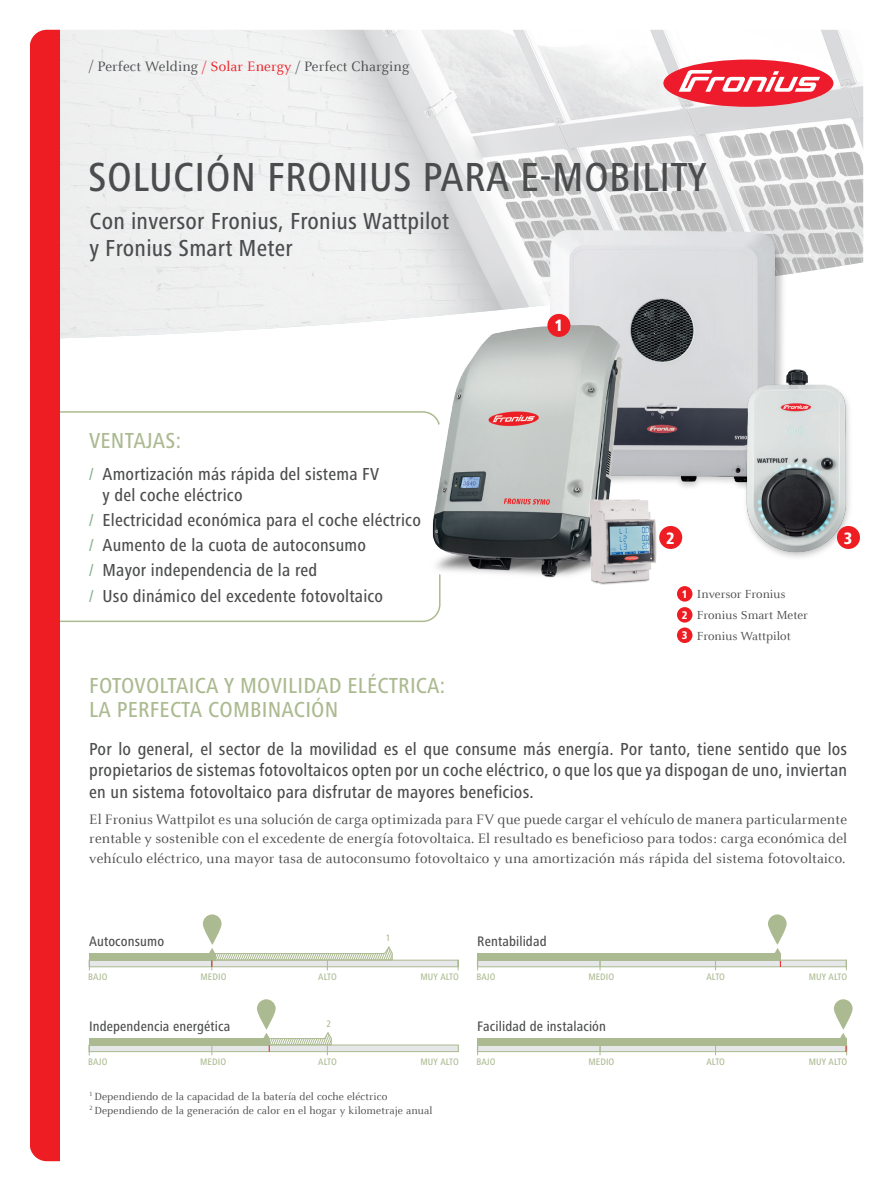
<style>
.page{position:relative;width:893px;height:1191px;background:#fff}
.page>*{position:absolute;margin:0;border:0;box-sizing:border-box;transform-origin:0 0}
._24_28_LW20_Frut_black_cond{font:500 condensed 42px "Frutiger Next LTW1 G";letter-spacing:.01em;color:#4b4c4d}
._24_28_LW20_Frut_black_cond-2{font:500 condensed 24px/27px "Frutiger Next LTW1 G";letter-spacing:.01em;color:#4b4c4d}
._10_14_LW30_Frut_heavy_cond{font:500 condensed 22.5px/24px "Frutiger Next LTW1 G";letter-spacing:.01em;color:#abba90}
._10_14_LW30_Frut_heavy_cond-2{font:500 condensed 18px/21.8px "Frutiger Next LTW1 G";letter-spacing:.01em;color:#4b4c4d;text-align:justify}
._10_14_LW30_Frut_heavy_cond-3{font:800 condensed 17.1px "Frutiger Next LTW1 G";color:#fff}
._10_14_LW30_Frut_heavy_cond-4{font:15px/19.5px "Celeste Offc Pro";letter-spacing:.01em;color:#4b4c4d;text-align:justify}
._10_14_LW10_Celeste_reg_libü_grau{font:15px "Celeste Offc Pro";letter-spacing:.01em;color:#4b4c4d}
._10_14_LW30_Frut_heavy_cond-5{font:500 condensed 14.25px "Frutiger Next LTW1 G";letter-spacing:.01em;color:#4b4c4d}
._10_14_LW30_Frut_heavy_cond-6{font:12.9px "Celeste Offc Pro";color:#4b4c4d}
._10_14_LW30_Frut_heavy_cond-7{font:800 condensed 11.55px "Frutiger Next LTW1 G";color:#fff}
._10_14_LW30_Frut_heavy_cond-8{font:11.4px "Celeste Offc Pro";letter-spacing:.01em;color:#4b4c4d}
._10_14_LW30_Frut_heavy_cond-9{font:500 condensed 9.75px "Frutiger Next LTW1 G";letter-spacing:.01em;color:#abba90}
.s1{color:#ee1d23}
.s2{color:#87af91}
</style>
<div class="page">
<img style="left:60px;top:30px;width:803px;height:309px">
<div style="left:663px;top:60px;width:170px;height:47px;background:#ee1b2d;border-radius:50%"></div>
<svg style="left:679px;top:70px;width:141px;height:22px"></svg>
<svg style="left:60px;top:411px;width:375px;height:211px"></svg>
<svg style="left:411px;top:422px;width:30px;height:195px"></svg>
<svg style="left:834px;top:999px;width:19px;height:30px"></svg>
<svg style="left:840px;top:1033px;width:6px;height:5px"></svg>
<div style="left:477px;top:1045px;width:369px;height:6px;background:#e6e7e9"></div>
<div style="left:477px;top:1044px;width:370px;height:7px;border:1px solid #abba90"></div>
<div style="left:477px;top:1038px;width:370px;height:7px;background:#abba90"></div>
<svg style="left:768px;top:914px;width:19px;height:30px"></svg>
<svg style="left:774px;top:948px;width:7px;height:5px"></svg>
<div style="left:477px;top:960px;width:369px;height:6px;background:#e6e7e9"></div>
<div style="left:477px;top:960px;width:370px;height:7px;border:1px solid #abba90"></div>
<div style="left:477px;top:953px;width:304px;height:7px;background:#abba90"></div>
<svg style="left:203px;top:914px;width:19px;height:30px"></svg>
<div style="left:89px;top:960px;width:369px;height:6px;background:#e6e7e9"></div>
<div style="left:89px;top:960px;width:369px;height:7px;border:1px solid #abba90"></div>
<div style="left:89px;top:953px;width:126px;height:7px;background:#abba90"></div>
<svg style="left:209px;top:946px;width:184px;height:24px"></svg>
<svg style="left:257px;top:999px;width:19px;height:30px"></svg>
<div style="left:89px;top:1045px;width:369px;height:6px;background:#e6e7e9"></div>
<div style="left:89px;top:1044px;width:369px;height:7px;border:1px solid #abba90"></div>
<div style="left:89px;top:1038px;width:181px;height:7px;background:#abba90"></div>
<svg style="left:211px;top:1032px;width:121px;height:23px"></svg>
<div style="left:30px;top:30px;width:30px;height:1131px;background:#ee1d23"></div>
<img style="left:469px;top:205px;width:379px;height:283px">
<img style="left:715px;top:358px;width:145px;height:200px">
<div style="left:837px;top:526px;width:23px;height:23px;background:#ee1d23;border-radius:50%"></div>
<img style="left:416px;top:303px;width:220px;height:292px">
<div style="left:547px;top:314px;width:23px;height:23px;background:#ee1d23;border-radius:50%"></div>
<img style="left:559px;top:470px;width:128px;height:128px">
<div style="left:677px;top:586px;width:15px;height:15px;background:#ee1d23;border-radius:50%"></div>
<div style="left:677px;top:607px;width:15px;height:15px;background:#ee1d23;border-radius:50%"></div>
<div style="left:677px;top:627px;width:15px;height:16px;background:#ee1d23;border-radius:50%"></div>
<p class="_10_14_LW10_Celeste_reg_libü_grau" style="left:89px;top:57px;width:322px">/ Perfect Welding <span class="s1">/ Solar Energy</span> / Perfect Charging</p>
<p class="_24_28_LW20_Frut_black_cond" style="left:88px;top:153px;width:620px">SOLUCIÓN FRONIUS PARA E-MOBILITY</p>
<p class="_24_28_LW20_Frut_black_cond-2" style="left:90px;top:207px;width:361px">Con inversor Fronius, Fronius Wattpilot y Fronius Smart Meter</p>
<p class="_10_14_LW30_Frut_heavy_cond" style="left:89px;top:428px;width:94px">VENTAJAS:</p>
<p class="_10_14_LW30_Frut_heavy_cond-2" style="left:103px;top:463px;width:278px;line-height:21px;text-indent:-14px"><span class="s2">/</span> Amortización más rápida del sistema FV y del coche eléctrico</p>
<p class="_10_14_LW30_Frut_heavy_cond-2" style="left:89px;top:509px;width:333px"><span class="s2">/</span> Electricidad económica para el coche eléctrico</p>
<p class="_10_14_LW30_Frut_heavy_cond-2" style="left:89px;top:534px;width:278px"><span class="s2">/</span> Aumento de la cuota de autoconsumo</p>
<p class="_10_14_LW30_Frut_heavy_cond-2" style="left:89px;top:559px;width:230px"><span class="s2">/</span> Mayor independencia de la red</p>
<p class="_10_14_LW30_Frut_heavy_cond-2" style="left:89px;top:585px;width:296px"><span class="s2">/</span> Uso dinámico del excedente fotovoltaico</p>
<p class="_10_14_LW30_Frut_heavy_cond-3" style="left:554px;top:316px;width:10px">1</p>
<p class="_10_14_LW30_Frut_heavy_cond-3" style="left:666px;top:528px;width:10px">2</p>
<p class="_10_14_LW30_Frut_heavy_cond-3" style="left:844px;top:528px;width:10px">3</p>
<p class="_10_14_LW30_Frut_heavy_cond-7" style="left:682px;top:587px;width:7px">1</p>
<p class="_10_14_LW30_Frut_heavy_cond-7" style="left:682px;top:608px;width:7px">2</p>
<p class="_10_14_LW30_Frut_heavy_cond-7" style="left:682px;top:629px;width:7px">3</p>
<p class="_10_14_LW30_Frut_heavy_cond-6" style="left:697px;top:586px;width:90px">Inversor Fronius</p>
<p class="_10_14_LW30_Frut_heavy_cond-6" style="left:697px;top:607px;width:113px">Fronius Smart Meter</p>
<p class="_10_14_LW30_Frut_heavy_cond-6" style="left:697px;top:628px;width:95px">Fronius Wattpilot</p>
<p class="_10_14_LW30_Frut_heavy_cond" style="left:89px;top:673px;width:357px">FOTOVOLTAICA Y MOVILIDAD ELÉCTRICA:<br>LA PERFECTA COMBINACIÓN</p>
<p class="_10_14_LW30_Frut_heavy_cond-2" style="left:89px;top:737px;width:759px">Por lo general, el sector de la movilidad es el que consume más energía. Por tanto, tiene sentido que los propietarios de sistemas fotovoltaicos opten por un coche eléctrico, o que los que ya dispogan de uno, inviertan en un sistema fotovoltaico para disfrutar de mayores beneficios.</p>
<p class="_10_14_LW30_Frut_heavy_cond-4" style="left:89px;top:809px;width:759px">El Fronius Wattpilot es una solución de carga optimizada para FV que puede cargar el vehículo de manera particularmente rentable y sostenible con el excedente de energía fotovoltaica. El resultado es beneficioso para todos: carga económica del vehículo eléctrico, una mayor tasa de autoconsumo fotovoltaico y una amortización más rápida del sistema fotovoltaico.</p>
<p class="_10_14_LW30_Frut_heavy_cond-9" style="left:386px;top:932px;width:6px">1</p>
<p class="_10_14_LW30_Frut_heavy_cond-5" style="left:89px;top:933px;width:77px">Autoconsumo</p>
<p class="_10_14_LW30_Frut_heavy_cond-9" style="left:88px;top:971px;width:21px">BAJO</p>
<p class="_10_14_LW30_Frut_heavy_cond-9" style="left:201px;top:971px;width:27px">MEDIO</p>
<p class="_10_14_LW30_Frut_heavy_cond-9" style="left:318px;top:971px;width:20px">ALTO</p>
<p class="_10_14_LW30_Frut_heavy_cond-9" style="left:420px;top:971px;width:40px">MUY ALTO</p>
<p class="_10_14_LW30_Frut_heavy_cond-5" style="left:477px;top:933px;width:71px">Rentabilidad</p>
<p class="_10_14_LW30_Frut_heavy_cond-9" style="left:476px;top:971px;width:21px">BAJO</p>
<p class="_10_14_LW30_Frut_heavy_cond-9" style="left:588px;top:971px;width:27px">MEDIO</p>
<p class="_10_14_LW30_Frut_heavy_cond-9" style="left:706px;top:971px;width:20px">ALTO</p>
<p class="_10_14_LW30_Frut_heavy_cond-9" style="left:809px;top:971px;width:40px">MUY ALTO</p>
<p class="_10_14_LW30_Frut_heavy_cond-9" style="left:326px;top:1017px;width:6px">2</p>
<p class="_10_14_LW30_Frut_heavy_cond-5" style="left:89px;top:1018px;width:143px">Independencia energética</p>
<p class="_10_14_LW30_Frut_heavy_cond-9" style="left:88px;top:1056px;width:21px">BAJO</p>
<p class="_10_14_LW30_Frut_heavy_cond-9" style="left:200px;top:1056px;width:27px">MEDIO</p>
<p class="_10_14_LW30_Frut_heavy_cond-9" style="left:318px;top:1056px;width:20px">ALTO</p>
<p class="_10_14_LW30_Frut_heavy_cond-9" style="left:420px;top:1056px;width:40px">MUY ALTO</p>
<p class="_10_14_LW30_Frut_heavy_cond-5" style="left:477px;top:1018px;width:130px">Facilidad de instalación</p>
<p class="_10_14_LW30_Frut_heavy_cond-9" style="left:476px;top:1056px;width:21px">BAJO</p>
<p class="_10_14_LW30_Frut_heavy_cond-9" style="left:588px;top:1056px;width:27px">MEDIO</p>
<p class="_10_14_LW30_Frut_heavy_cond-9" style="left:706px;top:1056px;width:20px">ALTO</p>
<p class="_10_14_LW30_Frut_heavy_cond-9" style="left:809px;top:1056px;width:40px">MUY ALTO</p>
<p class="_10_14_LW30_Frut_heavy_cond-8" style="left:89px;top:1089px;width:300px"><sup>1</sup> Dependiendo de la capacidad de la batería del coche eléctrico</p>
<p class="_10_14_LW30_Frut_heavy_cond-8" style="left:89px;top:1103px;width:345px"><sup>2</sup> Dependiendo de la generación de calor en el hogar y kilometraje anual</p>
</div>
